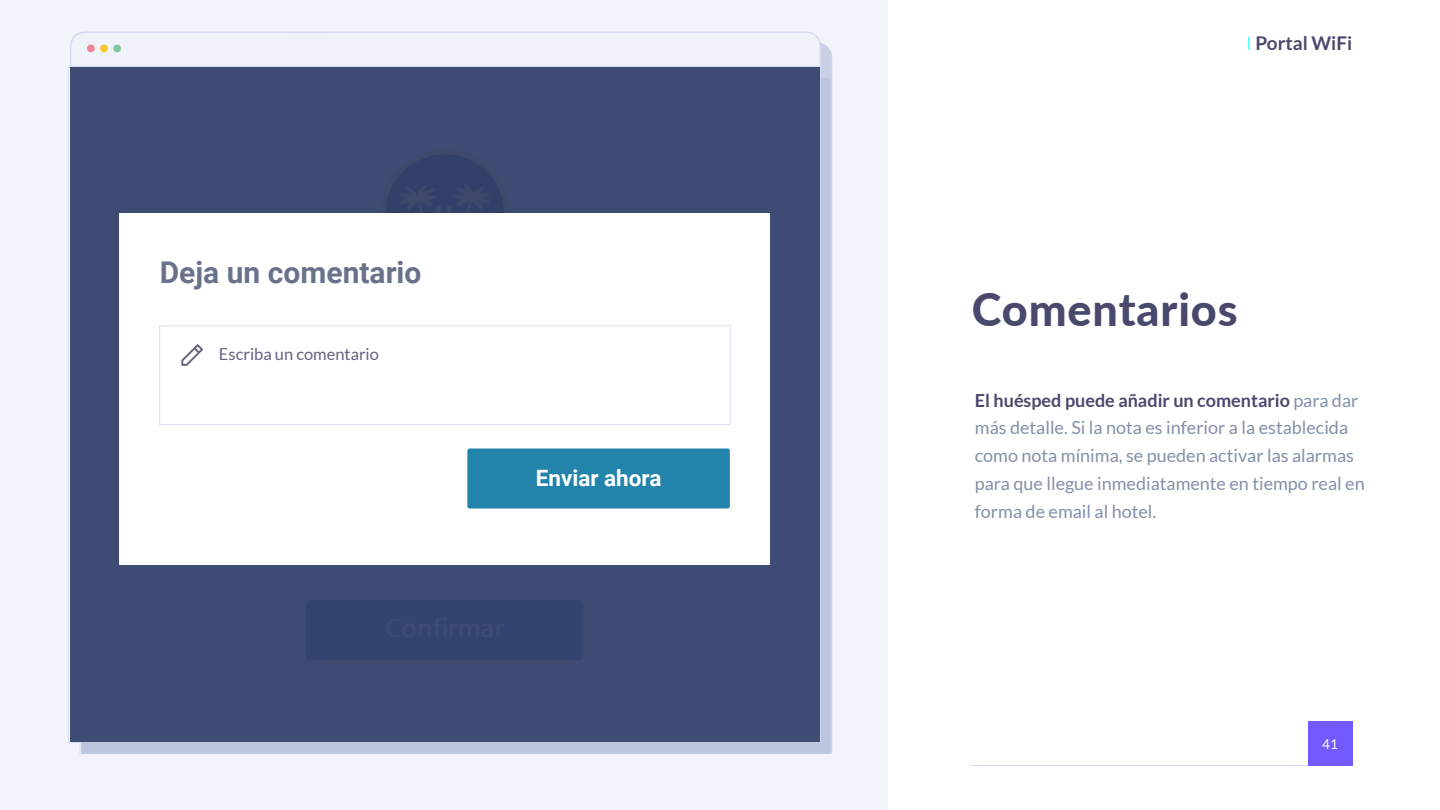
<style>
.page{position:relative;width:1440px;height:810px;background:#fff}
.page>*{position:absolute;margin:0;border:0;box-sizing:border-box;transform-origin:0 0}
.t1{font:800 45px "Lato";letter-spacing:.02em;color:#49496d}
.t2{font:700 30px "Roboto";color:#6a728b}
.t3{font:700 22.5px "Roboto";color:#fff}
.t4{font:700 18.98px "Lato";color:#49496d}
.t5{font:18px/27.8px "Lato";color:#8390a8}
.t6{font:16.42px "Lato";color:#656081}
.t7{font:13.5px "Lato";color:#fff}
.s1{font-weight:300;color:#0ff}
.s2{font-weight:700;color:#49496d}
</style>
<div class="page">
<div style="left:0;top:0;width:887px;height:810px;background:linear-gradient(to right,#f2f4fc,#f2f4fc)"></div>
<div style="left:81px;top:43px;width:751px;height:711px;background:#bcc5df"></div>
<div style="left:70px;top:32px;width:751px;height:35px;background:#f0f2fa"></div>
<div style="left:87px;top:44px;width:8px;height:8px;background:#ef8594;border-radius:50%"></div>
<div style="left:100px;top:45px;width:8px;height:7px;background:#fcc62e;border-radius:50%"></div>
<div style="left:113px;top:45px;width:8px;height:7px;background:#81c49f;border-radius:50%"></div>
<div style="left:70px;top:68px;width:750px;height:674px;background:#3e4b72"></div>
<div style="left:119px;top:214px;width:651px;height:351px;background:#fff"></div>
<div style="left:467px;top:449px;width:263px;height:60px;background:#2284ab;border-radius:2px"></div>
<svg style="left:181px;top:344px;width:22px;height:22px"></svg>
<div style="left:159px;top:325px;width:572px;height:100px;border:1px solid #d9e0f4"></div>
<hr style="left:972px;top:765px;width:336px;height:1px;background:#715aff">
<div style="left:1308px;top:722px;width:44px;height:44px;background:#715aff"></div>
<h2 class="t2" style="left:160px;top:251px;width:263px">Deja un comentario</h2>
<p class="t6" style="left:219px;top:345px;width:162px">Escriba un comentario</p>
<p class="t3" style="left:536px;top:462px;width:127px">Enviar ahora</p>
<p class="t4" style="left:1246px;top:32px;width:108px"><span class="s1">I</span> Portal WiFi</p>
<h1 class="t1" style="left:972px;top:276px;width:267px">Comentarios</h1>
<p class="t5" style="left:975px;top:386px;width:391px"><span class="s2">El huésped puede añadir un comentario</span> para dar más detalle. Si la nota es inferior a la establecida como nota mínima, se pueden activar las alarmas para que llegue inmediatamente en tiempo real en forma de email al hotel.</p>
<p class="t7" style="left:1321px;top:737px;width:18px">1041</p>
</div>
